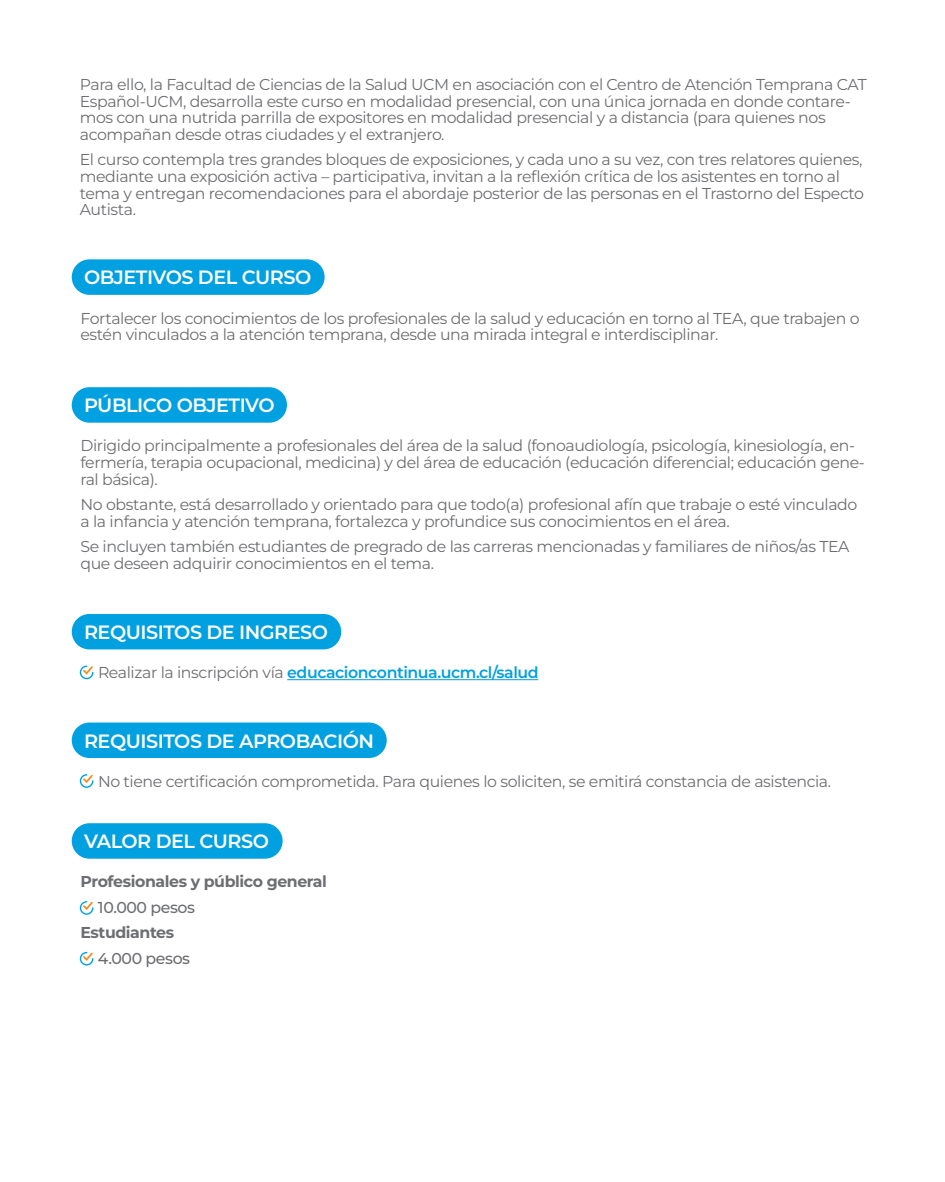
<style>
.page{position:relative;width:945px;height:1182px;background:#fff}
.page>*{position:absolute;margin:0;border:0;box-sizing:border-box;transform-origin:0 0}
.t1{font:600 19.25px "Montserrat";letter-spacing:-.025em;color:#fff}
.t2{font:15.75px/16.6px "Montserrat";letter-spacing:-.025em;color:#6d6e71}
.t3{font:600 15.75px "Montserrat";letter-spacing:-.025em;color:#01a0e0}
.t4{font:700 15.75px "Montserrat";letter-spacing:-.025em;color:#6d6e71}
.t5{font:500 15.75px "Montserrat";letter-spacing:-.025em;color:#6d6e71}
.s1{font-weight:400;color:#6d6e71}
</style>
<div class="page">
<div style="left:72px;top:259px;width:253px;height:36px;background:#01a0e0;border-radius:18px"></div>
<div style="left:72px;top:387px;width:215px;height:35px;background:#01a0e0;border-radius:18px"></div>
<div style="left:72px;top:614px;width:269px;height:35px;background:#01a0e0;border-radius:18px"></div>
<hr style="left:287px;top:679px;width:251px;height:1px;background:#01a0e0">
<svg style="left:80px;top:665px;width:13px;height:14px"></svg>
<div style="left:72px;top:722px;width:315px;height:36px;background:#01a0e0;border-radius:18px"></div>
<svg style="left:80px;top:774px;width:13px;height:13px"></svg>
<svg style="left:80px;top:901px;width:13px;height:13px"></svg>
<svg style="left:80px;top:951px;width:13px;height:14px"></svg>
<div style="left:72px;top:823px;width:211px;height:35px;background:#01a0e0;border-radius:18px"></div>
<p class="t2" style="left:80px;top:76px;width:788px">Para ello, la Facultad de Ciencias de la Salud UCM en asociación con el Centro de Atención Temprana CAT Español-UCM, desarrolla este curso en modalidad presencial, con una única jornada en donde contare&shy;mos con una nutrida parrilla de expositores en modalidad presencial y a distancia (para quienes nos acompañan desde otras ciudades y el extranjero.</p>
<p class="t2" style="left:80px;top:151px;width:786px">El curso contempla tres grandes bloques de exposiciones, y cada uno a su vez, con tres relatores quienes, mediante una exposición activa – participativa, invitan a la reflexión crítica de los asistentes en torno al tema y entregan recomendaciones para el abordaje posterior de las personas en el Trastorno del Especto Autista.</p>
<p class="t1" style="left:84px;top:265px;width:229px">OBJETIVOS DEL CURSO</p>
<p class="t2" style="left:80px;top:309px;width:781px">Fortalecer los conocimientos de los profesionales de la salud y educación en torno al TEA, que trabajen o estén vinculados a la atención temprana, desde una mirada integral e interdisciplinar.</p>
<p class="t1" style="left:84px;top:392px;width:192px">PÚBLICO OBJETIVO</p>
<p class="t2" style="left:80px;top:437px;width:786px">Dirigido principalmente a profesionales del área de la salud (fonoaudiología, psicología, kinesiología, en&shy;fermería, terapia ocupacional, medicina) y del área de educación (educación diferencial; educación gene&shy;ral básica).</p>
<p class="t2" style="left:80px;top:495px;width:778px">No obstante, está desarrollado y orientado para que todo(a) profesional afín que trabaje o esté vinculado a la infancia y atención temprana, fortalezca y profundice sus conocimientos en el área.</p>
<p class="t2" style="left:80px;top:537px;width:771px">Se incluyen también estudiantes de pregrado de las carreras mencionadas y familiares de niños/as TEA que deseen adquirir conocimientos en el tema.</p>
<p class="t1" style="left:84px;top:619px;width:246px">REQUISITOS DE INGRESO</p>
<p class="t3" style="left:98px;top:662px;width:442px"><span class="s1">Realizar la inscripción vía</span> educacioncontinua.ucm.cl/salud</p>
<p class="t1" style="left:84px;top:727px;width:292px">REQUISITOS DE APROBACIÓN</p>
<p class="t2" style="left:98px;top:772px;width:735px">No tiene certificación comprometida. Para quienes lo soliciten, se emitirá constancia de asistencia.</p>
<p class="t1" style="left:84px;top:828px;width:187px">VALOR DEL CURSO</p>
<p class="t4" style="left:80px;top:871px;width:248px">Profesionales y público general</p>
<p class="t5" style="left:98px;top:896px;width:99px">10.000 pesos</p>
<p class="t4" style="left:80px;top:921px;width:95px">Estudiantes</p>
<p class="t5" style="left:98px;top:947px;width:94px">4.000 pesos</p>
</div>
